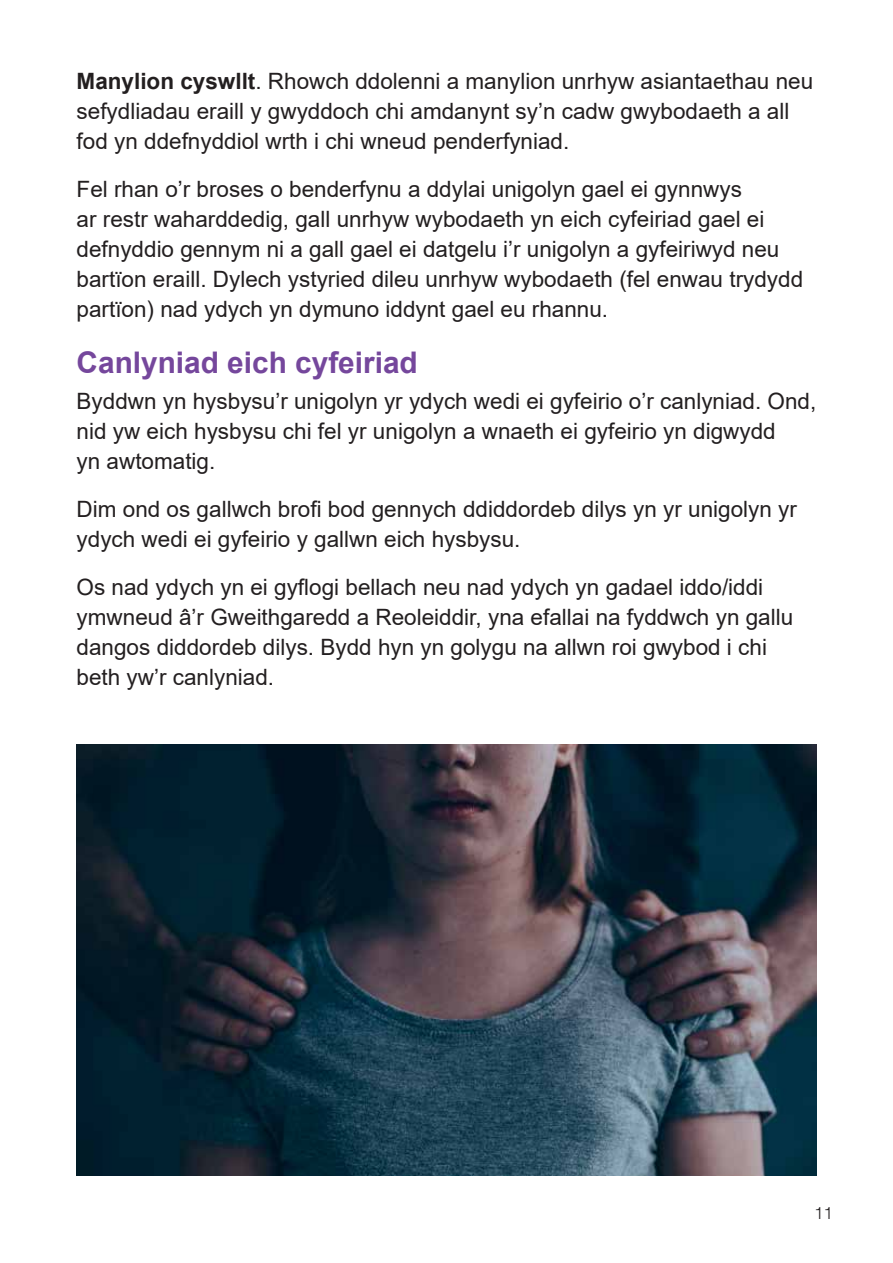
<style>
.page{position:relative;width:893px;height:1263px;background:#fff}
.page>*{position:absolute;margin:0;border:0;box-sizing:border-box;transform-origin:0 0}
.t1{font:700 29.85px "Arial";color:#75479c}
.t2{font:22.5px/30px "Arial";color:#231f20}
.t3{font:300 17.1px "Helvetica Neue";color:#231f20}
.s1{font-weight:700}
</style>
<div class="page">
<img style="left:77px;top:744px;width:739px;height:431px">
<p class="t2" style="left:77px;top:66px;width:738px"><span class="s1">Manylion cyswllt</span>. Rhowch ddolenni a manylion unrhyw asiantaethau neu sefydliadau eraill y gwyddoch chi amdanynt sy’n cadw gwybodaeth a all fod yn ddefnyddiol wrth i chi wneud penderfyniad.</p>
<p class="t2" style="left:77px;top:174px;width:728px">Fel rhan o’r broses o benderfynu a ddylai unigolyn gael ei gynnwys<br>ar restr waharddedig, gall unrhyw wybodaeth yn eich cyfeiriad gael ei defnyddio gennym ni a gall gael ei datgelu i’r unigolyn a gyfeiriwyd neu bartïon eraill. Dylech ystyried dileu unrhyw wybodaeth (fel enwau trydydd partïon) nad ydych yn dymuno iddynt gael eu rhannu.</p>
<h1 class="t1" style="left:77px;top:341px;width:343px">Canlyniad eich cyfeiriad</h1>
<p class="t2" style="left:77px;top:386px;width:741px">Byddwn yn hysbysu’r unigolyn yr ydych wedi ei gyfeirio o’r canlyniad. Ond, nid yw eich hysbysu chi fel yr unigolyn a wnaeth ei gyfeirio yn digwydd<br>yn awtomatig.</p>
<p class="t2" style="left:77px;top:494px;width:722px">Dim ond os gallwch brofi bod gennych ddiddordeb dilys yn yr unigolyn yr ydych wedi ei gyfeirio y gallwn eich hysbysu.</p>
<p class="t2" style="left:77px;top:572px;width:718px">Os nad ydych yn ei gyflogi bellach neu nad ydych yn gadael iddo/iddi ymwneud â’r Gweithgaredd a Reoleiddir, yna efallai na fyddwch yn gallu dangos diddordeb dilys. Bydd hyn yn golygu na allwn roi gwybod i chi beth yw’r canlyniad.</p>
<p class="t3" style="left:814px;top:1202px;width:20px">11</p>
</div>
